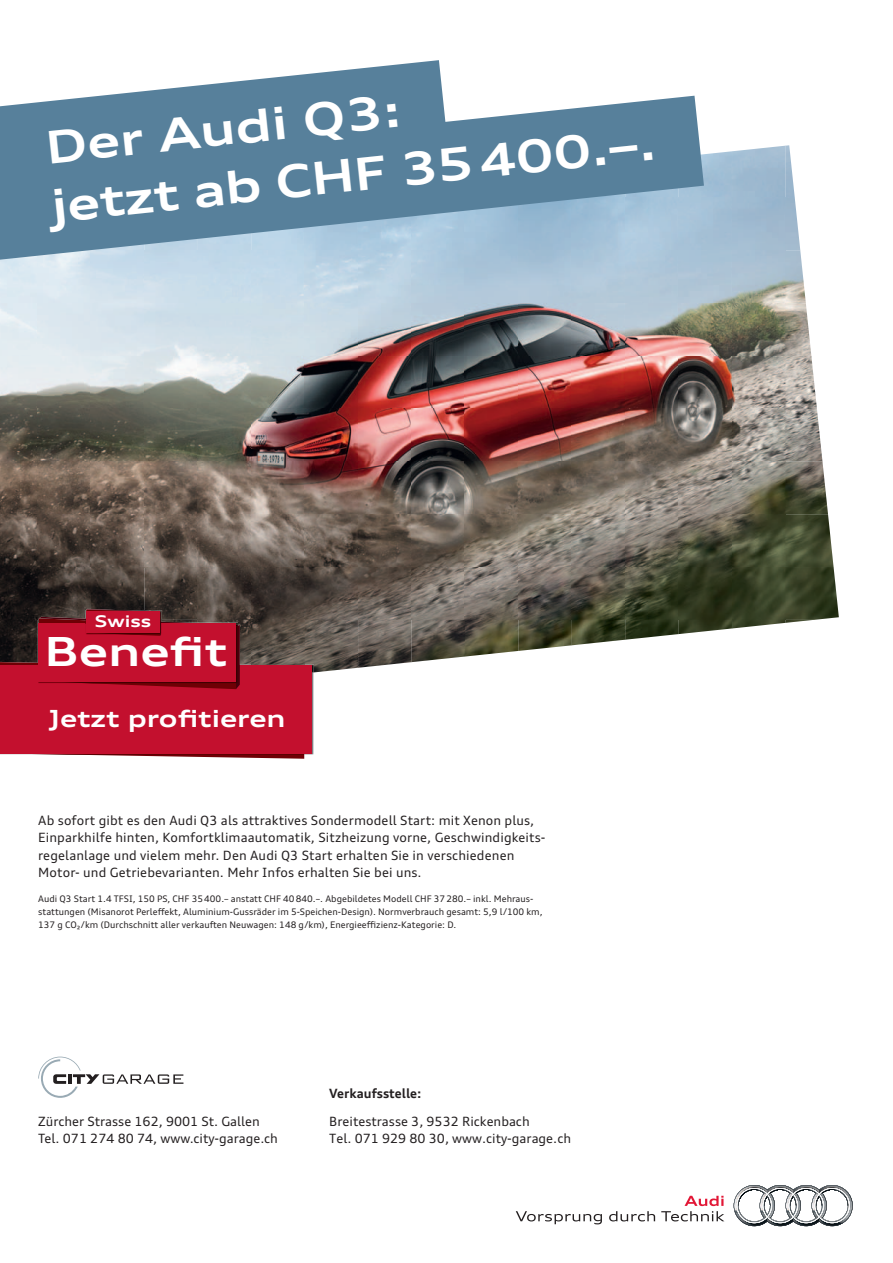
<style>
.page{position:relative;width:893px;height:1263px;background:#fff}
.page>*{position:absolute;margin:0;border:0;box-sizing:border-box;transform-origin:0 0}
.t1{font:700 expanded 45px/59.1px "Audi Type";color:#fff}
.t2{font:700 expanded 40.05px "Audi Type";color:#fff}
.t3{font:700 expanded 23.55px "Audi Type";color:#fff}
.t4{font:700 expanded 16.05px "Audi Type";color:#fff}
.t5{font:12.75px/17.2px "Audi Type";letter-spacing:.01em;color:#231f20}
.t6{font:700 12.75px "Audi Type";color:#231f20}
.t7{font:9px/12.8px "Audi Type";color:#231f20}
</style>
<div class="page">
<img style="left:704px;top:151px;width:28px;height:47px">
<img style="left:732px;top:145px;width:63px;height:53px">
<img style="left:0;top:260px;width:38px;height:349px">
<img style="left:38px;top:260px;width:53px;height:349px">
<img style="left:91px;top:260px;width:53px;height:349px">
<img style="left:144px;top:260px;width:54px;height:349px">
<img style="left:198px;top:260px;width:53px;height:349px">
<img style="left:704px;top:198px;width:96px;height:53px">
<img style="left:251px;top:251px;width:555px;height:52px">
<img style="left:251px;top:303px;width:560px;height:53px">
<img style="left:251px;top:356px;width:566px;height:53px">
<img style="left:251px;top:409px;width:571px;height:52px">
<img style="left:251px;top:461px;width:577px;height:53px">
<img style="left:251px;top:514px;width:583px;height:53px">
<img style="left:251px;top:567px;width:588px;height:53px">
<img style="left:305px;top:620px;width:53px;height:52px">
<img style="left:358px;top:620px;width:54px;height:48px">
<img style="left:411px;top:620px;width:54px;height:42px">
<img style="left:465px;top:620px;width:53px;height:36px">
<img style="left:518px;top:620px;width:54px;height:31px">
<img style="left:572px;top:620px;width:53px;height:25px">
<img style="left:625px;top:620px;width:54px;height:20px">
<img style="left:679px;top:620px;width:53px;height:14px">
<img style="left:732px;top:620px;width:53px;height:8px">
<img style="left:785px;top:620px;width:27px;height:3px">
<svg style="left:516px;top:1211px;width:86px;height:13px"></svg>
<svg style="left:609px;top:1211px;width:46px;height:10px"></svg>
<svg style="left:661px;top:1196px;width:63px;height:25px"></svg>
<svg style="left:734px;top:1185px;width:119px;height:41px"></svg>
<svg style="left:0;top:60px;width:704px;height:200px;fill:#57809b"></svg>
<svg style="left:438px;top:60px;width:266px;height:62px"></svg>
<img style="left:304px;top:673px;width:10px;height:82px">
<img style="left:304px;top:664px;width:10px;height:9px">
<div style="left:0;top:665px;width:311px;height:88px;background:#c3102e"></div>
<svg style="left:0;top:609px;width:304px;height:150px"></svg>
<div style="left:86px;top:611px;width:74px;height:22px;background:#c3102e"></div>
<svg style="left:38px;top:1056px;width:145px;height:42px"></svg>
<h1 class="t1" style="left:42px;top:117px;width:609px;rotate:-6deg">Der Audi Q3:<br>jetzt ab CHF 35 400.–.</h1>
<p class="t4" style="left:95px;top:610px;width:58px">Swiss</p>
<h2 class="t2" style="left:45px;top:624px;width:184px">Benefit</h2>
<h3 class="t3" style="left:49px;top:702px;width:238px">Jetzt profitieren</h3>
<p class="t5" style="left:38px;top:812px;width:509px">Ab sofort gibt es den Audi Q3 als attrak tives Sonder modell Start: mit Xenon plus, Einpark hilfe hinten, Komfort klima auto matik, Sitz heizung vorne, Geschwindig keits&shy;regel anlage und vielem mehr. Den Audi Q3 Start erhalten Sie in verschie denen Motor- und Getriebe varianten. Mehr Infos erhalten Sie bei uns.</p>
<p class="t7" style="left:38px;top:893px;width:506px">Audi Q3 Start 1.4 TFSI, 150 PS, CHF 35 400.– anstatt CHF 40 840.–. Abgebil detes Modell CHF 37 280.– inkl. Mehraus&shy;stattungen (Misanorot Perleffekt, Aluminium-Guss räder im 5-Speichen-Design). Norm verbrauch gesamt: 5,9 l /100 km,<br>137 g CO₂ /km (Durch schnitt aller verkauften Neu wagen: 148 g /km), Energie effizienz-Kategorie: D.</p>
<p class="t6" style="left:329px;top:1085px;width:94px">Verkaufsstelle:</p>
<p class="t5" style="left:38px;top:1112px;width:241px">Zürcher Strasse 162, 9001 St. Gallen<br>Tel. 071 274 80 74, www.city-garage.ch</p>
<p class="t5" style="left:329px;top:1112px;width:243px">Breitestrasse 3, 9532 Rickenbach<br>Tel. 071 929 80 30, www.city-garage.ch</p>
</div>
